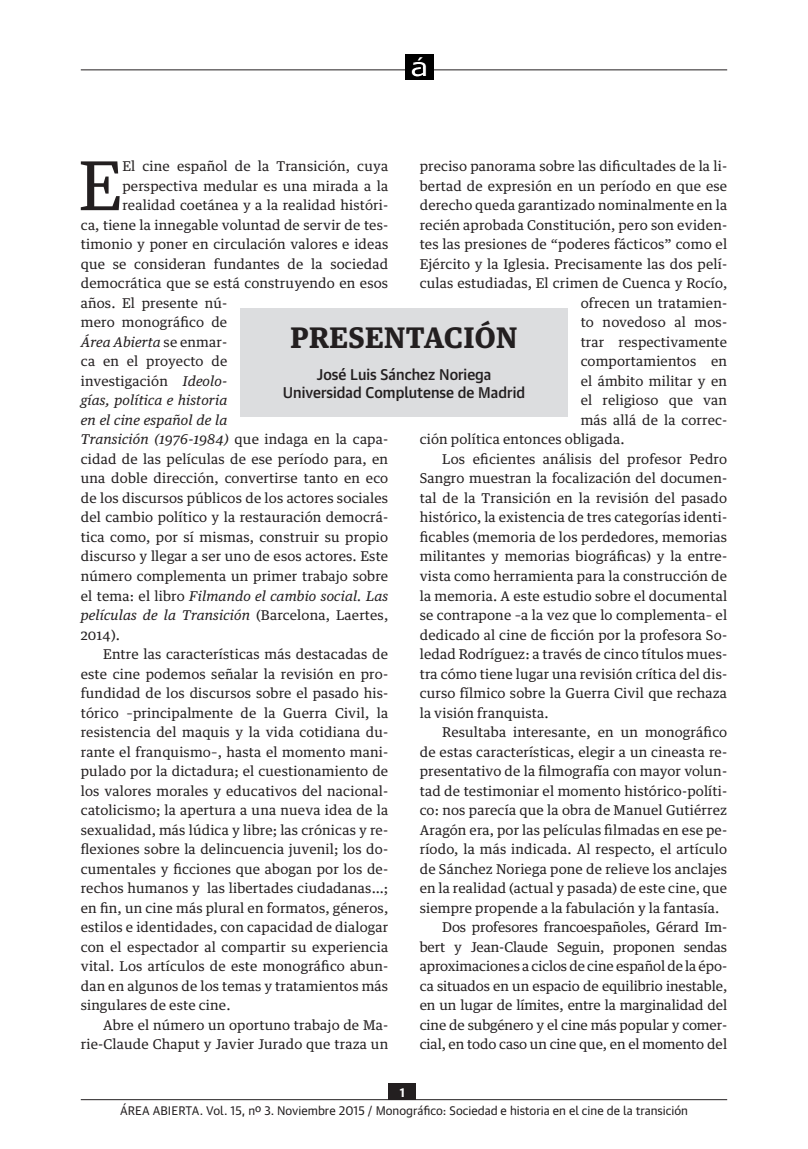
<style>
.page{position:relative;width:808px;height:1149px;background:#fff}
.page>*{position:absolute;margin:0;border:0;box-sizing:border-box;transform-origin:0 0}
.Texto_primer_párrafo{font:67.65px "Guardian Text Egyp";color:#231f20}
.Titulo_esp{font:700 28.5px "Guardian Text Egyp";letter-spacing:.015em;color:#231f20}
.Firma_nombre{font:500 15px "Guardian Text Sans";color:#231f20}
.Texto{font:13.5px/19.5px "Guardian Text Egyp";letter-spacing:.01em;color:#231f20;text-align:justify}
.Texto_primer_párrafo-2{font:13.5px "Guardian Text Egyp";letter-spacing:.01em;color:#231f20}
.Texto_primer_párrafo-3{font:italic 13.5px "Guardian Text Egyp";letter-spacing:.01em;color:#231f20}
.Folio_area{font:12px "Guardian Text Sans";color:#231f20}
.Folio_numero{font:700 12px "Guardian Text Sans";color:#fff}
.s1{font-style:normal}
.s2{font-style:italic}
</style>
<div class="page">
<hr style="left:81px;top:69px;width:646px;height:1px;background:#231f20">
<img style="left:406px;top:54px;width:27px;height:26px">
<hr style="left:81px;top:1098px;width:646px;height:1px;background:#231f20">
<div style="left:389px;top:1083px;width:27px;height:16px;background:#231f20"></div>
<div style="left:240px;top:308px;width:328px;height:108px;background:#dcdddf"></div>
<p class="Texto_primer_párrafo" style="left:79px;top:129px;width:45px">E</p>
<p class="Texto_primer_párrafo-2" style="left:122px;top:155px;width:267px">El cine español de la Transición, cuya</p>
<p class="Texto" style="left:420px;top:155px;width:309px">preciso panorama sobre las dificultades de la li-</p>
<p class="Texto" style="left:420px;top:175px;width:309px">bertad de expresión en un período en que ese</p>
<p class="Texto" style="left:420px;top:194px;width:309px">derecho queda garantizado nominalmente en la</p>
<p class="Texto" style="left:420px;top:214px;width:309px">recién aprobada Constitución, pero son eviden-</p>
<p class="Texto" style="left:420px;top:233px;width:309px">tes las presiones de “poderes fácticos” como el</p>
<p class="Texto" style="left:420px;top:253px;width:309px">Ejército y la Iglesia. Precisamente las dos pelí-</p>
<p class="Texto" style="left:420px;top:272px;width:309px">culas estudiadas, El crimen de Cuenca y Rocío,</p>
<p class="Texto" style="left:581px;top:292px;width:148px">ofrecen un tratamien-</p>
<p class="Texto" style="left:581px;top:311px;width:148px">to novedoso al mos-</p>
<p class="Texto" style="left:581px;top:331px;width:148px">trar respectivamente</p>
<p class="Texto" style="left:581px;top:350px;width:148px">comportamientos en</p>
<p class="Texto" style="left:581px;top:370px;width:148px">el ámbito militar y en</p>
<p class="Texto" style="left:581px;top:389px;width:148px">el religioso que van</p>
<p class="Texto" style="left:581px;top:409px;width:148px">más allá de la correc-</p>
<p class="Texto" style="left:420px;top:428px;width:206px">ción política entonces obligada.</p>
<p class="Texto" style="left:420px;top:448px;width:309px;text-indent:22px">Los eficientes análisis del profesor Pedro Sangro muestran la focalización del documen&shy;tal de la Transición en la revisión del pasado histórico, la existencia de tres categorías identi&shy;ficables (memoria de los perdedores, memorias militantes y memorias biográficas) y la entre&shy;vista como herramienta para la construcción de la memoria. A este estudio sobre el documental se contrapone –a la vez que lo complementa– el dedicado al cine de ficción por la profesora So&shy;ledad Rodríguez: a través de cinco títulos mues&shy;tra cómo tiene lugar una revisión crítica del dis&shy;curso fílmico sobre la Guerra Civil que rechaza la visión franquista.</p>
<p class="Texto" style="left:420px;top:721px;width:309px;text-indent:22px">Resultaba interesante, en un monográfico de estas características, elegir a un cineasta re&shy;presentativo de la filmografía con mayor volun&shy;tad de testimoniar el momento histórico-políti&shy;co: nos parecía que la obra de Manuel Gutiérrez Aragón era, por las películas filmadas en ese pe&shy;ríodo, la más indicada. Al respecto, el artículo de Sánchez Noriega pone de relieve los anclajes en la realidad (actual y pasada) de este cine, que siempre propende a la fabulación y la fantasía.</p>
<p class="Texto" style="left:420px;top:916px;width:309px;text-indent:22px">Dos profesores francoespañoles, Gérard Im&shy;bert y Jean-Claude Seguin, proponen sendas aproximaciones a ciclos de cine español de la épo&shy;ca situados en un espacio de equilibrio inestable, en un lugar de límites, entre la marginalidad del cine de subgénero y el cine más popular y comer&shy;cial, en todo caso un cine que, en el momento del</p>
<p class="Texto_primer_párrafo-2" style="left:122px;top:174px;width:267px">perspectiva medular es una mirada a la</p>
<p class="Texto_primer_párrafo-2" style="left:122px;top:194px;width:267px">realidad coetánea y a la realidad históri-</p>
<p class="Texto_primer_párrafo-2" style="left:81px;top:213px;width:309px">ca, tiene la innegable voluntad de servir de tes-</p>
<p class="Texto_primer_párrafo-2" style="left:81px;top:233px;width:309px">timonio y poner en circulación valores e ideas</p>
<p class="Texto_primer_párrafo-2" style="left:81px;top:252px;width:309px">que se consideran fundantes de la sociedad</p>
<p class="Texto_primer_párrafo-2" style="left:81px;top:272px;width:309px">democrática que se está construyendo en esos</p>
<p class="Texto_primer_párrafo-2" style="left:81px;top:291px;width:148px">años. El presente nú-</p>
<p class="Texto_primer_párrafo-2" style="left:81px;top:311px;width:148px">mero monográfico de</p>
<p class="Texto_primer_párrafo-3" style="left:81px;top:330px;width:148px">Área Abierta <span class="s1">se enmar-</span></p>
<p class="Texto_primer_párrafo-2" style="left:81px;top:350px;width:148px">ca en el proyecto de</p>
<p class="Texto_primer_párrafo-2" style="left:81px;top:369px;width:148px">investigación <span class="s2">Ideolo-</span></p>
<p class="Texto_primer_párrafo-3" style="left:81px;top:389px;width:148px">gías, política e historia</p>
<p class="Texto_primer_párrafo-3" style="left:81px;top:408px;width:148px">en el cine español de la</p>
<p class="Texto_primer_párrafo-3" style="left:81px;top:428px;width:309px">Transición (1976-1984) <span class="s1">que indaga en la capa-</span></p>
<p class="Texto_primer_párrafo-2" style="left:81px;top:447px;width:309px">cidad de las películas de ese período para, en</p>
<p class="Texto_primer_párrafo-2" style="left:81px;top:467px;width:309px">una doble dirección, convertirse tanto en eco</p>
<p class="Texto_primer_párrafo-2" style="left:81px;top:486px;width:309px">de los discursos públicos de los actores sociales</p>
<p class="Texto_primer_párrafo-2" style="left:81px;top:506px;width:309px">del cambio político y la restauración democrá-</p>
<p class="Texto_primer_párrafo-2" style="left:81px;top:525px;width:309px">tica como, por sí mismas, construir su propio</p>
<p class="Texto_primer_párrafo-2" style="left:81px;top:545px;width:309px">discurso y llegar a ser uno de esos actores. Este</p>
<p class="Texto_primer_párrafo-2" style="left:81px;top:564px;width:309px">número complementa un primer trabajo sobre</p>
<p class="Texto_primer_párrafo-3" style="left:81px;top:584px;width:309px"><span class="s1">el tema: el libro</span> Filmando el cambio social. Las</p>
<p class="Texto_primer_párrafo-3" style="left:81px;top:603px;width:309px">películas de la Transición <span class="s1">(Barcelona, Laertes,</span></p>
<p class="Texto_primer_párrafo-2" style="left:81px;top:623px;width:41px">2014).</p>
<p class="Texto" style="left:81px;top:643px;width:309px;text-indent:22px">Entre las características más destacadas de este cine podemos señalar la revisión en pro&shy;fundidad de los discursos sobre el pasado his&shy;tórico –principalmente de la Guerra Civil, la resistencia del maquis y la vida cotidiana du&shy;rante el franquismo–, hasta el momento mani&shy;pulado por la dictadura; el cuestionamiento de los valores morales y educativos del nacional&shy;catolicismo; la apertura a una nueva idea de la sexualidad, más lúdica y libre; las crónicas y re&shy;flexiones sobre la delincuencia juvenil; los do&shy;cumentales y ficciones que abogan por los de&shy;rechos humanos y las libertades ciudadanas…; en fin, un cine más plural en formatos, géneros, estilos e identidades, con capacidad de dialogar con el espectador al compartir su experiencia vital. Los artículos de este monográfico abun&shy;dan en algunos de los temas y tratamientos más singulares de este cine.</p>
<p class="Texto" style="left:81px;top:1013px;width:309px;text-align:right">Abre el número un oportuno trabajo de Ma&shy;rie-Claude Chaput y Javier Jurado que traza un</p>
<p class="Titulo_esp" style="left:290px;top:314px;width:228px">PRESENTACIÓN</p>
<p class="Firma_nombre" style="left:316px;top:364px;width:176px">José Luis Sánchez Noriega</p>
<p class="Firma_nombre" style="left:283px;top:382px;width:244px">Universidad Complutense de Madrid</p>
<p class="Folio_numero" style="left:400px;top:1084px;width:7px">1</p>
<p class="Folio_area" style="left:120px;top:1102px;width:569px">ÁREA ABIERTA. Vol. 15, nº 3. Noviembre 2015 / Monográfico: Sociedad e historia en el cine de la transición</p>
</div>
